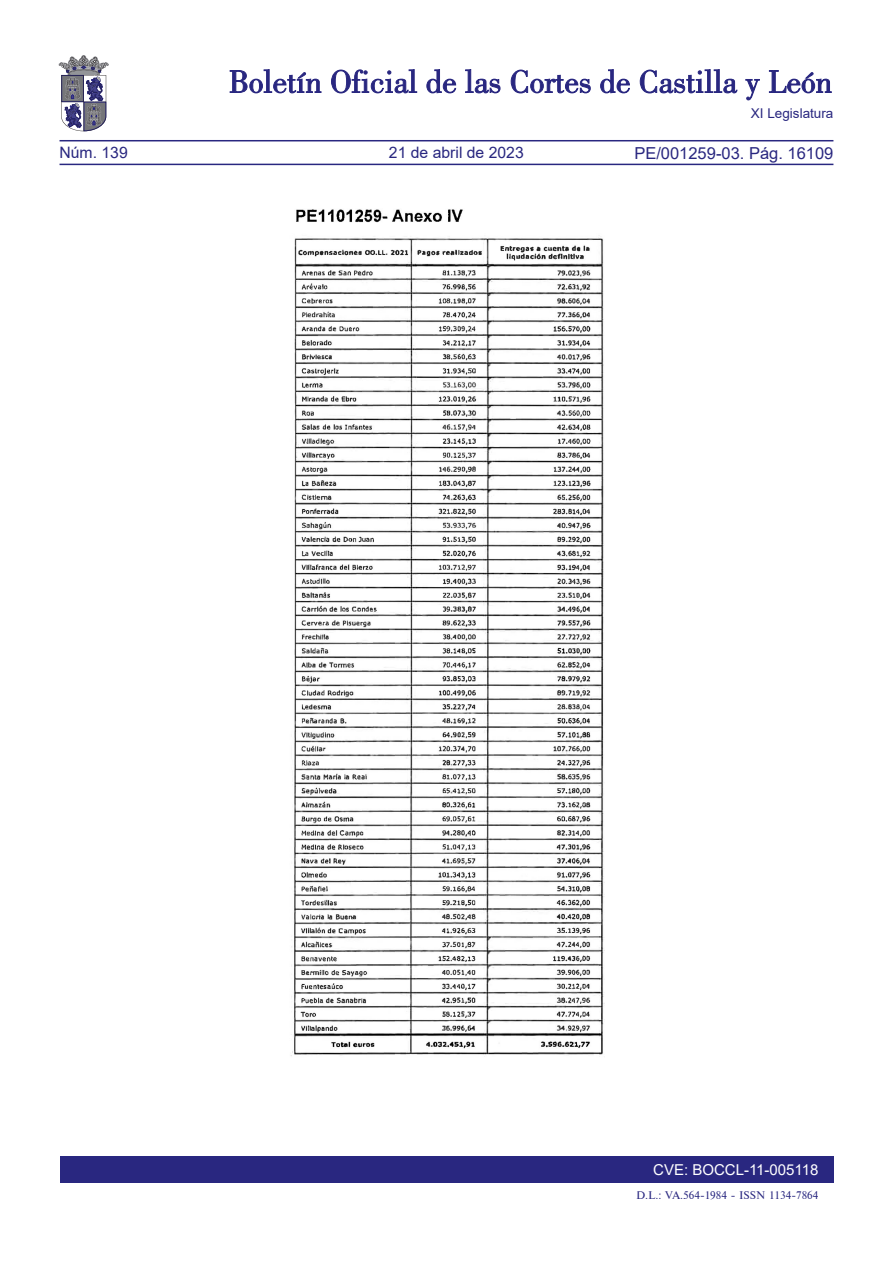
<style>
.page{position:relative;width:893px;height:1263px;background:#fff}
.page>*{position:absolute;margin:0;border:0;box-sizing:border-box;transform-origin:0 0}
.t1{font:16.5px "Arial";color:#292780}
.t2{font:15.75px "Arial";color:#292780}
.t3{font:15px "Arial";color:#fff}
.t4{font:13.5px "Arial";color:#292780}
.t5{font:10.5px "Times";color:#292780}
</style>
<div class="page">
<div style="left:60px;top:1157px;width:773px;height:26px;background:#292780"></div>
<hr style="left:60px;top:164px;width:773px;height:1px;background:#292780">
<hr style="left:60px;top:140px;width:773px;height:1px;background:#292780">
<svg style="left:230px;top:69px;width:91px;height:24px"></svg>
<svg style="left:331px;top:69px;width:86px;height:24px"></svg>
<svg style="left:426px;top:69px;width:30px;height:24px"></svg>
<svg style="left:465px;top:69px;width:35px;height:24px"></svg>
<svg style="left:511px;top:70px;width:80px;height:23px"></svg>
<svg style="left:600px;top:69px;width:30px;height:24px"></svg>
<svg style="left:640px;top:69px;width:97px;height:24px"></svg>
<svg style="left:745px;top:79px;width:15px;height:21px"></svg>
<svg style="left:769px;top:70px;width:62px;height:23px"></svg>
<svg style="left:59px;top:55px;width:49px;height:76px"></svg>
<img style="left:290px;top:209px;width:315px;height:847px">
<p class="t4" style="left:751px;top:104px;width:84px">XI Legislatura</p>
<h2 class="t2" style="left:60px;top:142px;width:70px">Núm. 139</h2>
<h2 class="t2" style="left:389px;top:142px;width:136px">21 de abril de 2023</h2>
<h1 class="t1" style="left:634px;top:141px;width:201px">PE/001259-03. Pág. 16109</h1>
<h3 class="t3" style="left:653px;top:1159px;width:167px">CVE: BOCCL-11-005118</h3>
<p class="t5" style="left:636px;top:1189px;width:184px">D.L.: VA.564-1984 - ISSN 1134-7864</p>
</div>
